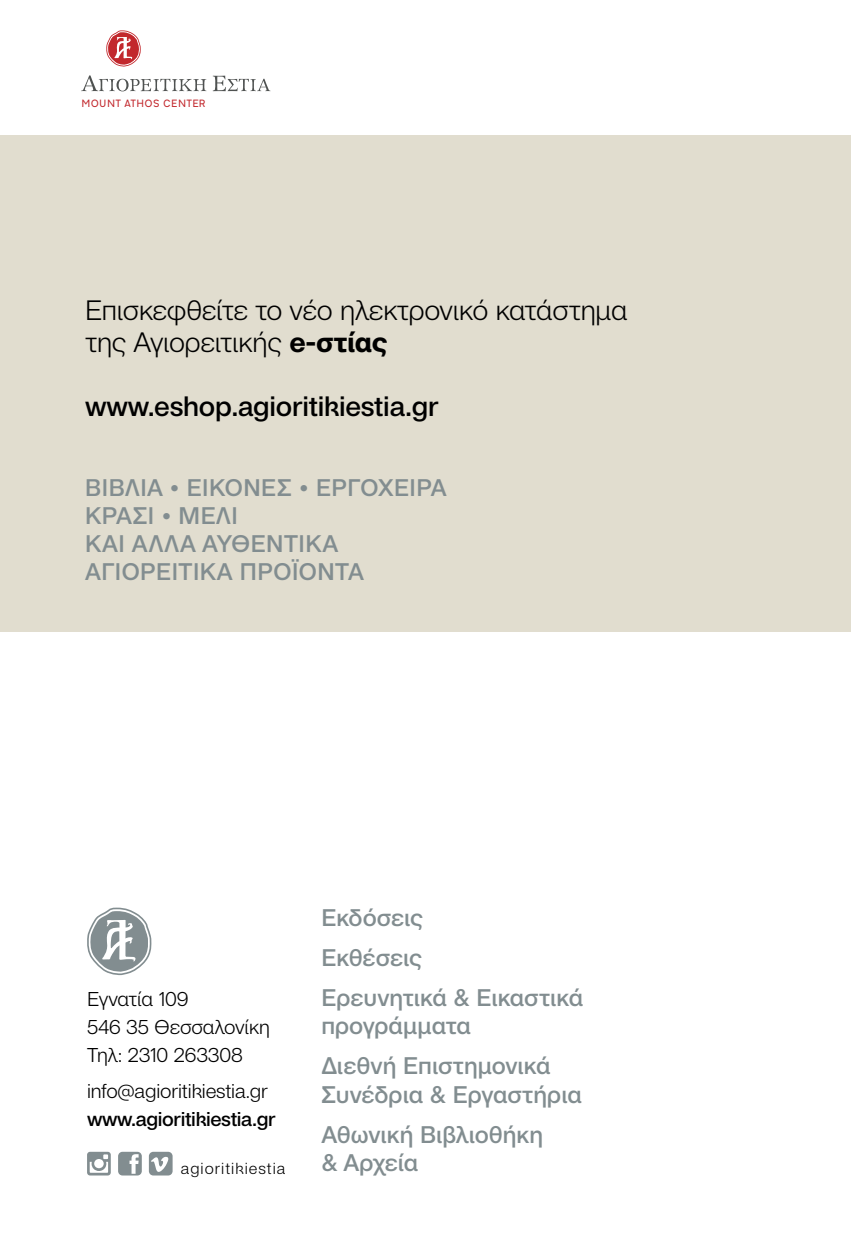
<style>
.page{position:relative;width:851px;height:1248px;background:#fff}
.page>*{position:absolute;margin:0;border:0;box-sizing:border-box;transform-origin:0 0}
.t1{font:300 28px/32px "CF Mod Grotesk";letter-spacing:-.01em;color:#000}
.t2{font:500 28px "CF Mod Grotesk";letter-spacing:-.01em;color:#000}
.t3{font:500 24px/40px "CF Mod Grotesk";color:#828d90}
.t4{font:500 24px/28px "CF Mod Grotesk";letter-spacing:.02em;color:#828d90}
.t5{font:300 20px/28px "CF Mod Grotesk";letter-spacing:-.01em;color:#000}
.t6{font:500 20px "CF Mod Grotesk";letter-spacing:-.02em;color:#000}
.t7{font:300 16px "CF Mod Grotesk";letter-spacing:.06em;color:#000}
.t8{font:10.6px "CF Dromon";letter-spacing:-.005em;color:#c2282d}
.s1{font-weight:700}
</style>
<div class="page">
<svg style="left:87px;top:907px;width:65px;height:68px"></svg>
<svg style="left:87px;top:1151px;width:24px;height:24px"></svg>
<svg style="left:118px;top:1151px;width:24px;height:24px"></svg>
<svg style="left:149px;top:1151px;width:23px;height:24px"></svg>
<div style="left:0;top:135px;width:850px;height:496px;background:#e1ddcf"></div>
<svg style="left:106px;top:30px;width:35px;height:37px"></svg>
<svg style="left:81px;top:75px;width:189px;height:16px"></svg>
<p class="t8" style="left:81px;top:97px;width:126px">MOUNT ATHOS CENTER</p>
<p class="t1" style="left:85px;top:294px;width:544px">Επισκεφθείτε το νέο ηλεκτρονικό κατάστημα της Αγιορειτικής <span class="s1">e-στίας</span></p>
<p class="t2" style="left:85px;top:390px;width:355px">www.eshop.agioritikiestia.gr</p>
<p class="t4" style="left:85px;top:473px;width:363px">ΒΙΒΛΙΑ • ΕΙΚΟΝΕΣ • ΕΡΓΟΧΕΙΡΑ<br>ΚΡΑΣΙ • ΜΕΛΙ<br>ΚΑΙ ΑΛΛΑ ΑΥΘΕΝΤΙΚΑ<br>ΑΓΙΟΡΕΙΤΙΚΑ ΠΡΟΪΟΝΤΑ</p>
<p class="t5" style="left:87px;top:984px;width:184px">Εγνατία 109<br>546 35 Θεσσαλονίκη<br>Tηλ: 2310 263308</p>
<p class="t5" style="left:87px;top:1076px;width:183px">info@agioritikiestia.gr</p>
<p class="t6" style="left:87px;top:1107px;width:190px">www.agioritikiestia.gr</p>
<p class="t7" style="left:181px;top:1159px;width:106px">agioritikiestia</p>
<p class="t3" style="left:321px;top:897px;width:263px">Εκδόσεις<br>Εκθέσεις<br>Ερευνητικά &amp; Εικαστικά</p>
<p class="t3" style="left:321px;top:1005px;width:230px">προγράμματα<br>Διεθνή Επιστημονικά</p>
<p class="t3" style="left:321px;top:1073px;width:262px">Συνέδρια &amp; Εργαστήρια<br>Αθωνική Βιβλιοθήκη</p>
<p class="t3" style="left:321px;top:1141px;width:99px">&amp; Αρχεία</p>
</div>
